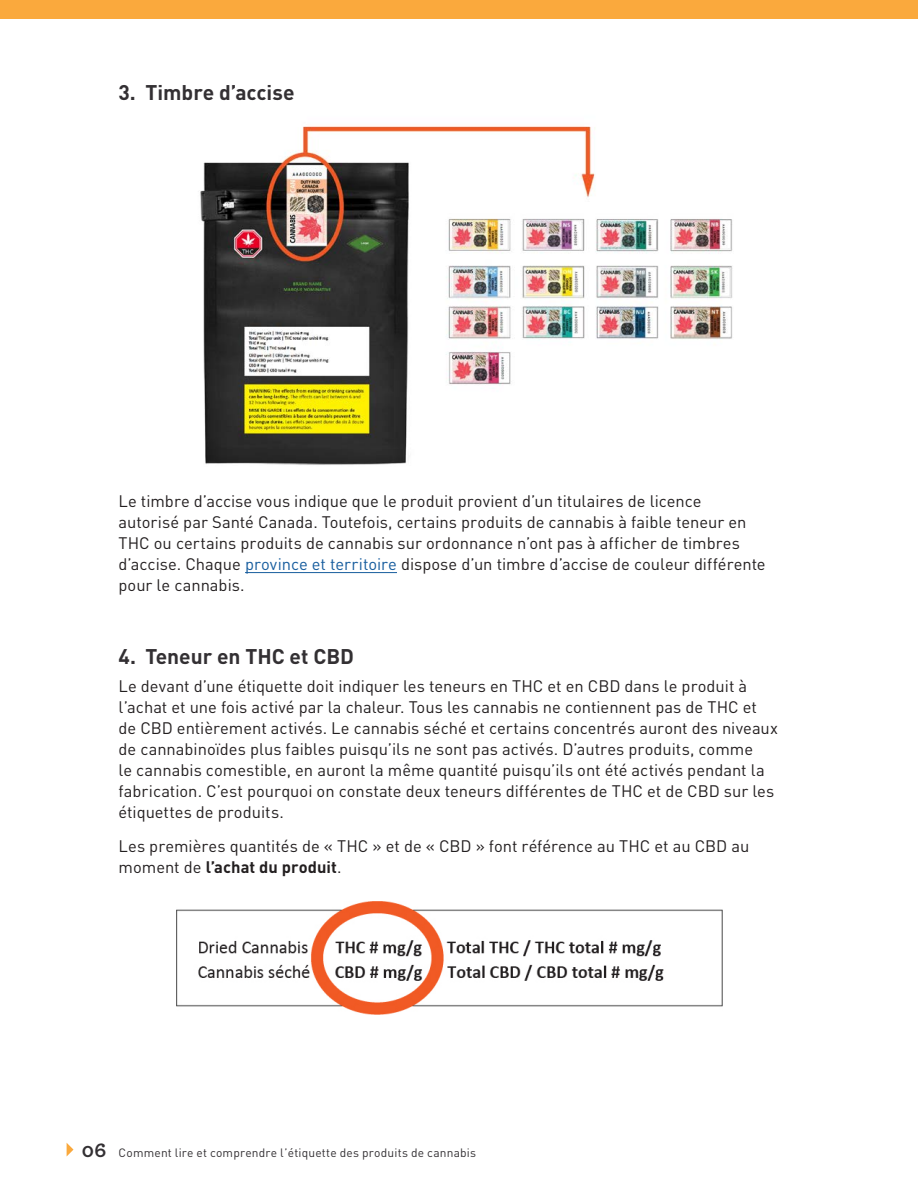
<style>
.page{position:relative;width:918px;height:1188px;background:#fff}
.page>*{position:absolute;margin:0;border:0;box-sizing:border-box;transform-origin:0 0}
.t1{font:700 21px "DINOT";letter-spacing:-.005em;color:#333033}
.Body{font:16.5px/21px "DINOT";color:#231f20}
.t2{font:12px "DINOT";letter-spacing:.015em;color:#333033}
.s1{color:#175d9e}
.s2{font-weight:700}
.s3{font-family:"Archer";font-weight:700;font-size:21px}
</style>
<div class="page">
<svg style="left:67px;top:1143px;width:7px;height:13px"></svg>
<div style="left:0;top:0;width:918px;height:19px;background:#faa93d"></div>
<hr style="left:245px;top:572px;width:152px;height:1px;background:#175d9e">
<img style="left:200px;top:126px;width:533px;height:339px">
<img style="left:176px;top:902px;width:546px;height:113px">
<p class="t1" style="left:118px;top:76px;width:178px">3. Timbre d’accise</p>
<p class="Body" style="left:118px;top:489px;width:649px">Le timbre d’accise vous indique que le produit provient d’un titulaires de licence autorisé par Santé Canada. Toutefois, certains produits de cannabis à faible teneur en THC ou certains produits de cannabis sur ordonnance n’ont pas à afficher de timbres d’accise. Chaque <span class="s1">province et territoire</span> dispose d’un timbre d’accise de couleur différente pour le cannabis.</p>
<p class="t1" style="left:118px;top:640px;width:237px">4. Teneur en THC et CBD</p>
<p class="Body" style="left:118px;top:674px;width:661px">Le devant d’une étiquette doit indiquer les teneurs en THC et en CBD dans le produit à l’achat et une fois activé par la chaleur. Tous les cannabis ne contiennent pas de THC et de CBD entièrement activés. Le cannabis séché et certains concentrés auront des niveaux de cannabinoïdes plus faibles puisqu’ils ne sont pas activés. D’autres produits, comme<br>le cannabis comestible, en auront la même quantité puisqu’ils ont été activés pendant la fabrication. C’est pourquoi on constate deux teneurs différentes de THC et de CBD sur les étiquettes de produits.</p>
<p class="Body" style="left:118px;top:834px;width:632px">Les premières quantités de « THC » et de « CBD » font référence au THC et au CBD au moment de <span class="s2">l’achat du produit</span>.</p>
<p class="t2" style="left:82px;top:1143px;width:396px"><span class="s3">06</span> Comment lire et comprendre l’étiquette des produits de cannabis</p>
</div>
